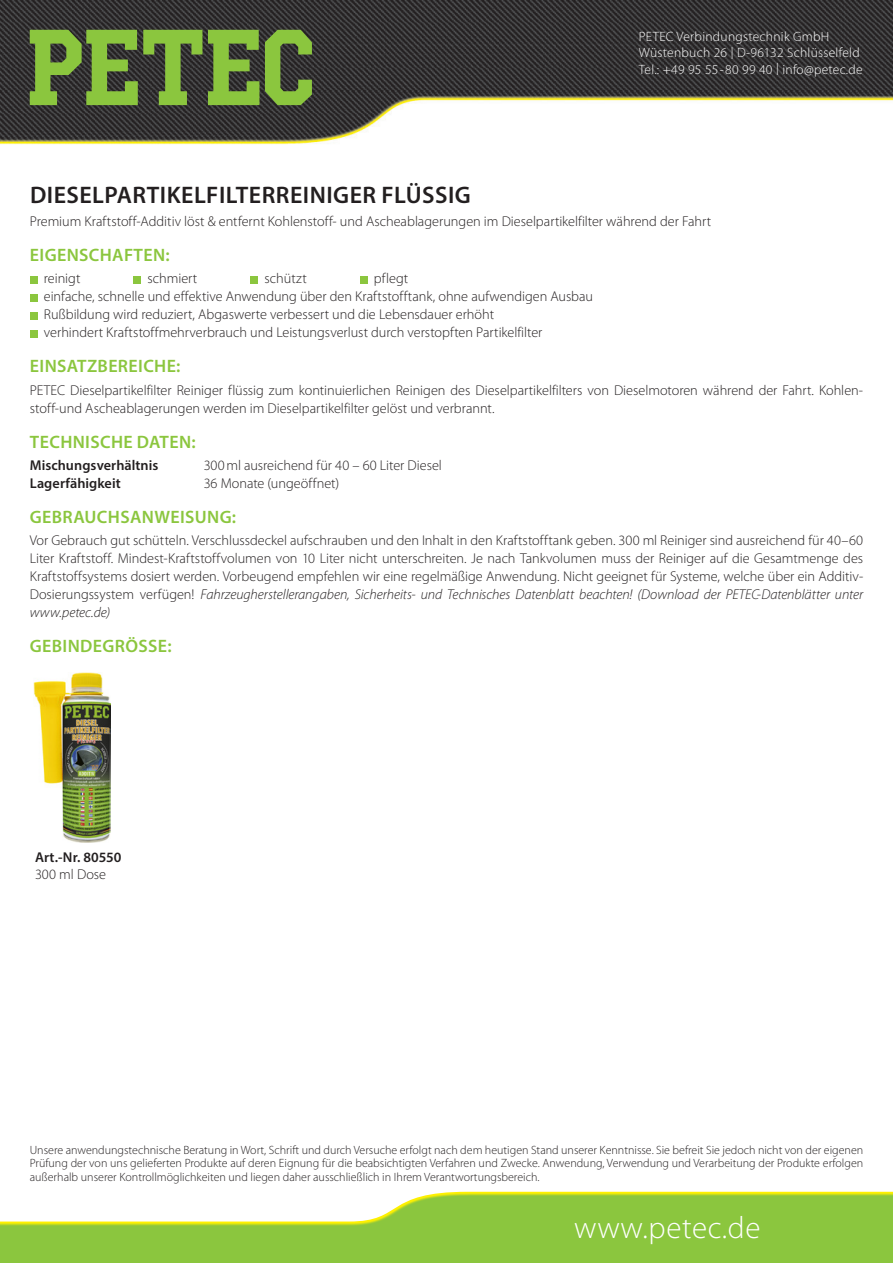
<style>
.page{position:relative;width:893px;height:1263px;background:#fff}
.page>*{position:absolute;margin:0;border:0;box-sizing:border-box;transform-origin:0 0}
.t1{font:300 31.05px "Myriad Pro";letter-spacing:.02em;color:#fff}
.headline{font:600 24px "Myriad Pro";letter-spacing:.02em;color:#231f20}
.subhead{font:600 18px "Myriad Pro";letter-spacing:.02em;color:#8bc63e}
.fliesstext{font:600 18px "Myriad Pro";letter-spacing:.02em;color:#8bc63e}
.fliesstext-2{font:300 14.25px/18px "Myriad Pro";color:#231f20}
.subhead-2{font:300 14.25px "Myriad Pro";color:#231f20}
.subhead-3{font:600 14.25px "Myriad Pro";letter-spacing:.005em;color:#231f20}
.fliesstext-3{font:600 14.25px/17.1px "Myriad Pro";color:#231f20}
.t2{font:300 13.5px/16.5px "Myriad Pro";letter-spacing:.02em;color:#fff}
.t3{font:300 12px/13.5px "Myriad Pro";color:#231f20;text-align:justify}
.s1{font-size:12.15px}
.s2{font-style:italic}
.s3{font-weight:300}
</style>
<div class="page">
<img style="left:0;top:0;width:893px;height:145px">
<svg style="left:0;top:1191px;width:893px;height:72px;fill:#8bc63e"></svg>
<svg style="left:208px;top:30px;width:51px;height:75px;background:#6e953a"></svg>
<svg style="left:265px;top:30px;width:47px;height:75px;background:#668839"></svg>
<svg style="left:30px;top:30px;width:172px;height:75px;background:#638339"></svg>
<div style="left:30px;top:276px;width:8px;height:7px;background:#8bc63e"></div>
<div style="left:133px;top:276px;width:8px;height:7px;background:#8bc63e"></div>
<div style="left:250px;top:276px;width:8px;height:7px;background:#8bc63e"></div>
<div style="left:360px;top:276px;width:8px;height:7px;background:#8bc63e"></div>
<div style="left:30px;top:294px;width:8px;height:7px;background:#8bc63e"></div>
<div style="left:30px;top:312px;width:8px;height:7px;background:#8bc63e"></div>
<div style="left:30px;top:330px;width:8px;height:7px;background:#8bc63e"></div>
<img style="left:34px;top:673px;width:77px;height:169px">
<p class="t2" style="left:639px;top:28px;width:192px">PETEC Verbindungstechnik GmbH</p>
<p class="t2" style="left:639px;top:45px;width:225px">Wüstenbuch 26 <span class="s1">|</span> D-96132 Schlüsselfeld<br>Tel.: +49 95 55-80 99 40 <span class="s1">|</span> info@petec.de</p>
<p class="headline" style="left:30px;top:180px;width:442px">DIESELPARTIKELFILTERREINIGER FLÜSSIG</p>
<p class="fliesstext-2" style="left:30px;top:212px;width:683px">Premium Kraftstoff-Additiv löst &amp; entfernt Kohlenstoff- und Ascheablagerungen im Dieselpartikelfilter während der Fahrt</p>
<p class="subhead" style="left:30px;top:244px;width:141px">EIGENSCHAFTEN:</p>
<p class="fliesstext-2" style="left:44px;top:270px;width:38px">reinigt</p>
<p class="fliesstext-2" style="left:148px;top:270px;width:51px">schmiert</p>
<p class="fliesstext-2" style="left:265px;top:270px;width:44px">schützt</p>
<p class="fliesstext-2" style="left:44px;top:270px;width:551px;text-indent:330px">pflegt<br>einfache, schnelle und effektive Anwendung über den Kraftstofftank, ohne aufwendigen Ausbau</p>
<p class="fliesstext-2" style="left:44px;top:306px;width:452px">Rußbildung wird reduziert, Abgaswerte verbessert und die Lebensdauer erhöht</p>
<p class="fliesstext-2" style="left:44px;top:324px;width:500px">verhindert Kraftstoffmehrverbrauch und Leistungsverlust durch verstopften Partikelfilter</p>
<p class="subhead" style="left:30px;top:355px;width:152px">EINSATZBEREICHE:</p>
<p class="fliesstext-2" style="left:30px;top:381px;width:835px">PETEC Dieselpartikelfilter Reiniger flüssig zum kontinuierlichen Reinigen des Dieselpartikelfilters von Dieselmotoren während der Fahrt. Kohlen&shy;stoff-und Ascheablagerungen werden im Dieselpartikelfilter gelöst und verbrannt.</p>
<p class="subhead" style="left:30px;top:430px;width:167px">TECHNISCHE DATEN:</p>
<p class="subhead-3" style="left:30px;top:456px;width:130px">Mischungsverhältnis</p>
<p class="subhead-2" style="left:204px;top:457px;width:240px">300ml ausreichend für 40 – 60 Liter Diesel</p>
<p class="subhead-3" style="left:30px;top:474px;width:92px">Lagerfähigkeit</p>
<p class="subhead-2" style="left:204px;top:475px;width:137px">36 Monate (ungeöffnet)</p>
<p class="fliesstext" style="left:30px;top:505px;width:208px">GEBRAUCHSANWEISUNG:</p>
<p class="fliesstext-2" style="left:30px;top:531px;width:835px;text-align:justify">Vor Gebrauch gut schütteln. Verschlussdeckel aufschrauben und den Inhalt in den Kraftstofftank geben. 300 ml Reiniger sind ausreichend für 40–60<br>Liter Kraftstoff. Mindest-Kraftstoffvolumen von 10 Liter nicht unterschreiten. Je nach Tankvolumen muss der Reiniger auf die Gesamtmenge des Kraftstoffsystems dosiert werden. Vorbeugend empfehlen wir eine regelmäßige Anwendung. Nicht geeignet für Systeme, welche über ein Additiv-Dosierungssystem verfügen! <span class="s2">Fahrzeugherstellerangaben, Sicherheits- und Technisches Datenblatt beachten! (Download der PETEC-Datenblätter unter www.petec.de)</span></p>
<p class="subhead" style="left:30px;top:635px;width:143px">GEBINDEGRÖSSE:</p>
<p class="fliesstext-3" style="left:35px;top:848px;width:88px">Art.-Nr. 80550<br><span class="s3">300 ml Dose</span></p>
<p class="t3" style="left:30px;top:1143px;width:835px">Unsere anwendungstechnische Beratung in Wort, Schrift und durch Versuche erfolgt nach dem heutigen Stand unserer Kenntnisse. Sie befreit Sie jedoch nicht von der eigenen Prüfung der von uns gelieferten Produkte auf deren Eignung für die beabsichtigten Verfahren und Zwecke. Anwendung, Verwendung und Verarbeitung der Produkte erfolgen außerhalb unserer Kontrollmöglichkeiten und liegen daher ausschließlich in Ihrem Verantwortungsbereich.</p>
<p class="t1" style="left:574px;top:1209px;width:188px">www.petec.de</p>
</div>
